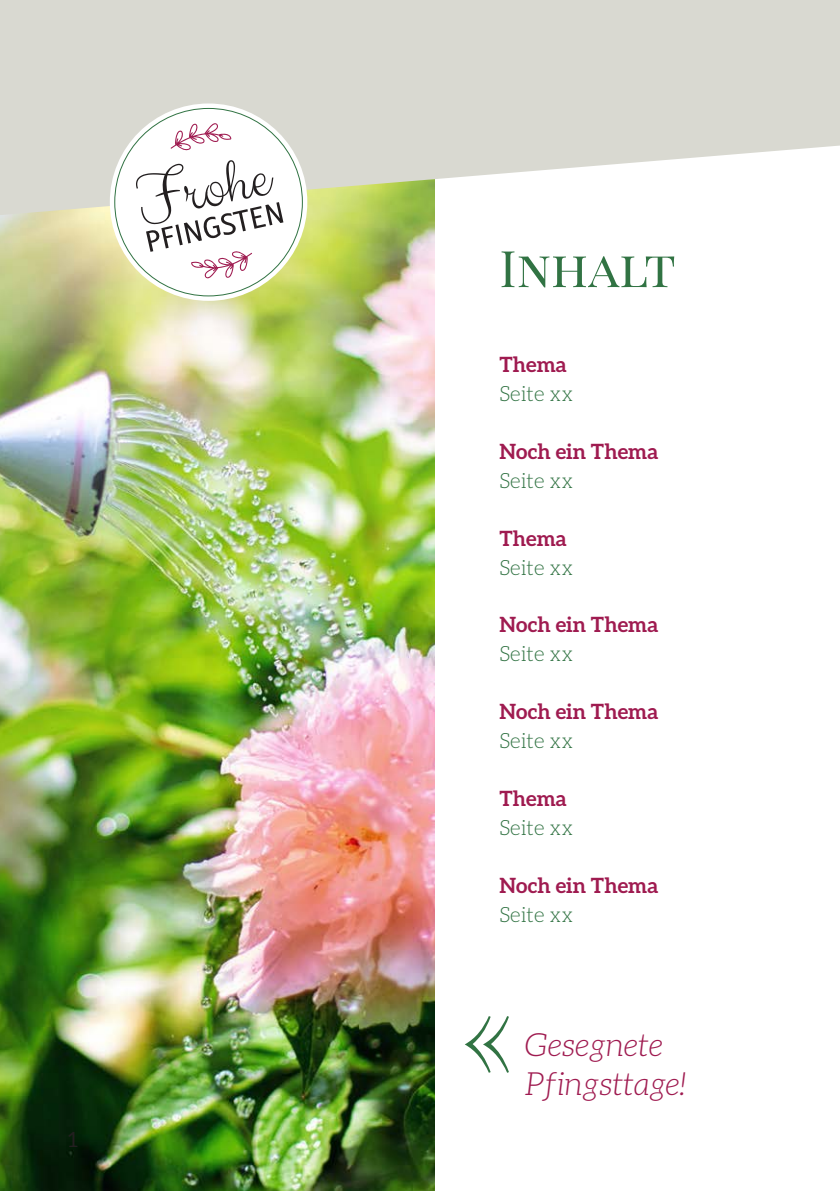
<style>
.page{position:relative;width:840px;height:1191px;background:#fff}
.page>*{position:absolute;margin:0;border:0;box-sizing:border-box;transform-origin:0 0}
.t1{font:104.4px "Playfair Display SC";color:#317343}
.t2{font:50.4px "Playfair Display SC";color:#317343}
.t3{font:italic 300 32px "Aleo";color:#9f1b50}
.t4{font:700 21px "Aleo";color:#9f1b50}
.t5{font:300 21px "Aleo";color:#317343}
.t6{font:21px "Aleo";color:#231f20}
</style>
<div class="page">
<img style="left:0;top:218px;width:434px;height:973px">
<svg style="left:0;top:0;width:839px;height:218px;background:#ddded4"></svg>
<div style="left:110px;top:103px;width:197px;height:198px;background:#fff;border-radius:50%"></div>
<svg style="left:170px;top:123px;width:61px;height:28px"></svg>
<svg style="left:136px;top:160px;width:147px;height:118px"></svg>
<p class="t6" style="left:68px;top:1127px;width:11px">1</p>
<h2 class="t2" style="left:499px;top:237px;width:178px">Inhalt</h2>
<p class="t4" style="left:499px;top:352px;width:69px">Thema</p>
<p class="t5" style="left:499px;top:382px;width:75px">Seite xx</p>
<p class="t4" style="left:499px;top:439px;width:160px">Noch ein Thema</p>
<p class="t5" style="left:499px;top:469px;width:75px">Seite xx</p>
<p class="t4" style="left:499px;top:526px;width:69px">Thema</p>
<p class="t5" style="left:499px;top:556px;width:75px">Seite xx</p>
<p class="t4" style="left:499px;top:612px;width:160px">Noch ein Thema</p>
<p class="t5" style="left:499px;top:642px;width:75px">Seite xx</p>
<p class="t4" style="left:499px;top:699px;width:160px">Noch ein Thema</p>
<p class="t5" style="left:499px;top:729px;width:75px">Seite xx</p>
<p class="t4" style="left:499px;top:786px;width:69px">Thema</p>
<p class="t5" style="left:499px;top:816px;width:75px">Seite xx</p>
<p class="t4" style="left:499px;top:873px;width:160px">Noch ein Thema</p>
<p class="t5" style="left:499px;top:903px;width:75px">Seite xx</p>
<h1 class="t1" style="left:460px;top:973px;width:56px">«</h1>
<h3 class="t3" style="left:524px;top:1027px;width:139px">Gesegnete</h3>
<h3 class="t3" style="left:524px;top:1066px;width:163px">Pfingsttage!</h3>
</div>
